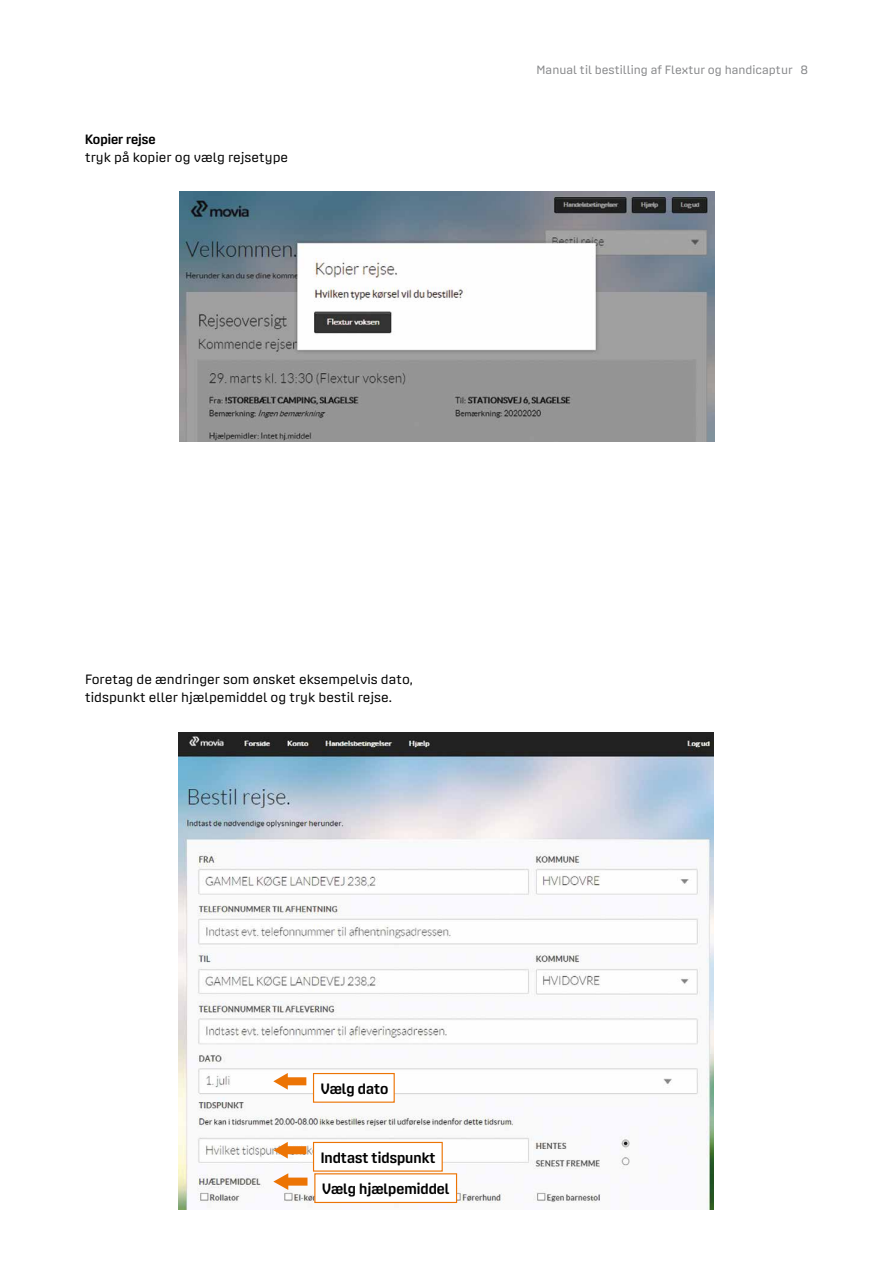
<style>
.page{position:relative;width:893px;height:1263px;background:#fff}
.page>*{position:absolute;margin:0;border:0;box-sizing:border-box;transform-origin:0 0}
.t1{font:500 15px/31.3px "At B Print";color:#000}
.t2{font:13.5px/18px "At B Print";color:#000}
.t3{font:500 13.5px "At B Print";color:#000}
.t4{font:12px "At B Print";color:#87888a}
</style>
<div class="page">
<img style="left:178px;top:732px;width:536px;height:478px">
<div style="left:314px;top:1073px;width:80px;height:29px;background:#fff"></div>
<div style="left:313px;top:1073px;width:82px;height:30px;border:1px solid #ec7405"></div>
<svg style="left:273px;top:1073px;width:33px;height:17px"></svg>
<div style="left:314px;top:1142px;width:128px;height:29px;background:#fff"></div>
<div style="left:313px;top:1142px;width:130px;height:29px;border:1px solid #ec7405"></div>
<svg style="left:273px;top:1142px;width:33px;height:16px"></svg>
<div style="left:315px;top:1174px;width:142px;height:28px;background:#fff"></div>
<div style="left:314px;top:1173px;width:143px;height:30px;border:1px solid #ec7405"></div>
<svg style="left:273px;top:1173px;width:34px;height:17px"></svg>
<img style="left:179px;top:191px;width:536px;height:251px">
<p class="t3" style="left:85px;top:132px;width:72px">Kopier rejse</p>
<p class="t2" style="left:85px;top:148px;width:205px">tryk på kopier og vælg rejsetype</p>
<p class="t4" style="left:537px;top:63px;width:273px">Manual til bestilling af Flextur og handicaptur 8</p>
<p class="t2" style="left:85px;top:670px;width:329px">Foretag de ændringer som ønsket eksempelvis dato, tidspunkt eller hjælpemiddel og tryk bestil rejse.</p>
<p class="t1" style="left:321px;top:1073px;width:69px">Vælg dato</p>
<p class="t1" style="left:321px;top:1141px;width:130px">Indtast tidspunkt<br>Vælg hjælpemiddel</p>
</div>
